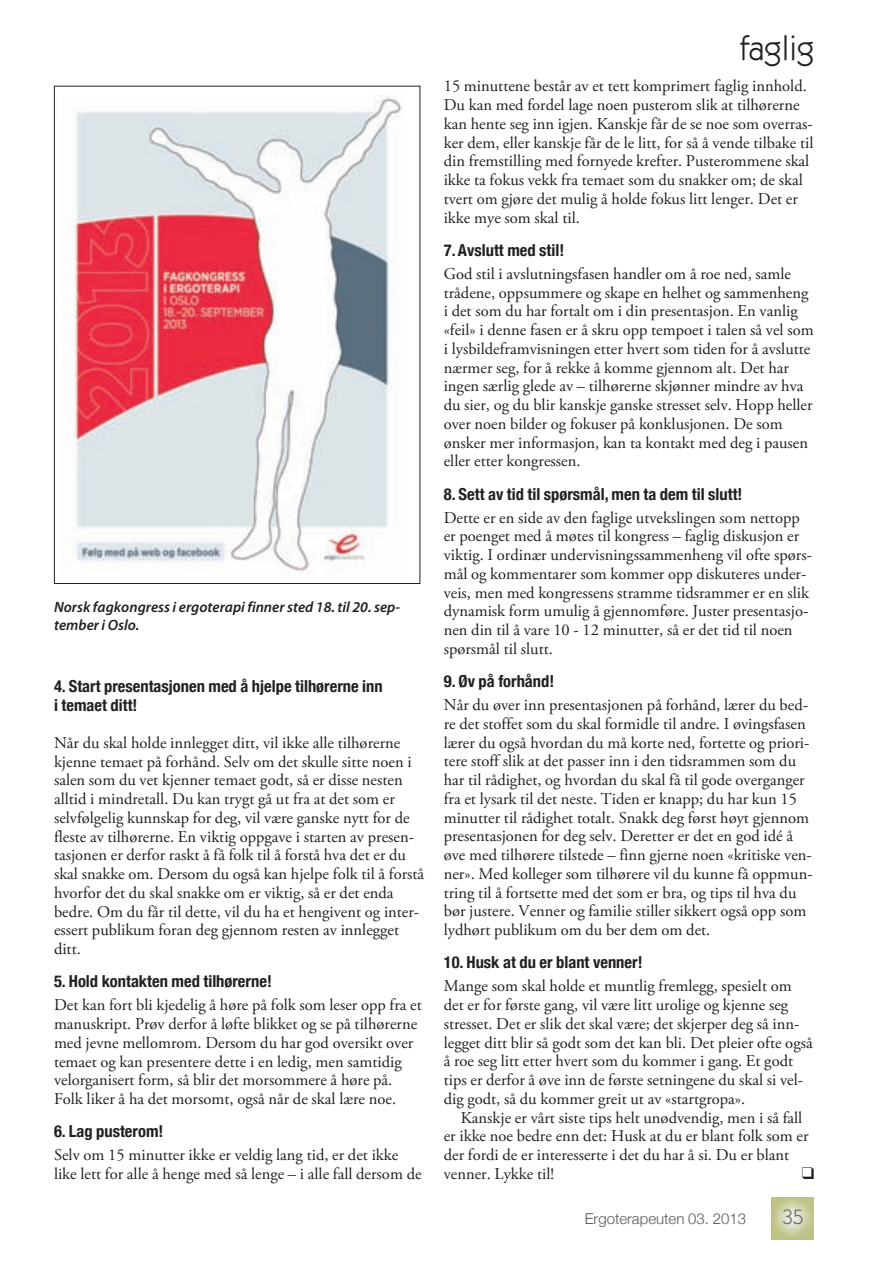
<style>
.page{position:relative;width:893px;height:1263px;background:#fff}
.page>*{position:absolute;margin:0;border:0;box-sizing:border-box;transform-origin:0 0}
.t1{font:34.5px "Itc Kabel";color:#231f20}
.t2{font:21px "Itc Kabel";color:#6c6d70}
.t3{font:16.5px/18.8px "Adobe Garamond Pro";color:#231f20}
.t4{font:700 condensed 16.5px/18.8px "Helvetica Neue";color:#231f20}
.t5{font:italic 600 15px/18px "Myriad Pro";color:#231f20}
.t6{font:300 15px "Helvetica Neue";color:#57585a}
</style>
<div class="page">
<img style="left:73px;top:95px;width:329px;height:479px">
<p class="t5" style="left:54px;top:599px;width:348px">Norsk fagkongress i ergoterapi finner sted 18. til 20. sep&shy;tember i Oslo.</p>
<p class="t4" style="left:54px;top:676px;width:330px">4. Start presentasjonen med å hjelpe tilhørerne inn i temaet ditt!</p>
<p class="t3" style="left:54px;top:735px;width:372px">Når du skal holde innlegget ditt, vil ikke alle tilhørerne kjenne temaet på forhånd. Selv om det skulle sitte noen i salen som du vet kjenner temaet godt, så er disse nesten alltid i mindretall. Du kan trygt gå ut fra at det som er selvfølgelig kunnskap for deg, vil være ganske nytt for de fleste av tilhørerne. En viktig oppgave i starten av presen&shy;tasjonen er derfor raskt å få folk til å forstå hva det er du skal snakke om. Dersom du også kan hjelpe folk til å forstå hvorfor det du skal snakke om er viktig, så er det enda bedre. Om du får til dette, vil du ha et hengivent og inter&shy;essert publikum foran deg gjennom resten av innlegget ditt.</p>
<p class="t4" style="left:54px;top:972px;width:219px">5. Hold kontakten med tilhørerne!</p>
<p class="t3" style="left:54px;top:997px;width:369px">Det kan fort bli kjedelig å høre på folk som leser opp fra et manuskript. Prøv derfor å løfte blikket og se på tilhørerne med jevne mellomrom. Dersom du har god oversikt over temaet og kan presentere dette i en ledig, men samtidig velorganisert form, så blir det morsommere å høre på.<br>Folk liker å ha det morsomt, også når de skal lære noe.</p>
<p class="t4" style="left:54px;top:1122px;width:111px">6. Lag pusterom!</p>
<p class="t3" style="left:54px;top:1147px;width:369px">Selv om 15 minutter ikke er veldig lang tid, er det ikke like lett for alle å henge med så lenge – i alle fall dersom de</p>
<h1 class="t1" style="left:740px;top:35px;width:76px">faglig</h1>
<p class="t3" style="left:444px;top:78px;width:371px">15 minuttene består av et tett komprimert faglig innhold.<br>Du kan med fordel lage noen pusterom slik at tilhørerne kan hente seg inn igjen. Kanskje får de se noe som overras&shy;ker dem, eller kanskje får de le litt, for så å vende tilbake til din fremstilling med fornyede krefter. Pusterommene skal ikke ta fokus vekk fra temaet som du snakker om; de skal tvert om gjøre det mulig å holde fokus litt lenger. Det er ikke mye som skal til.</p>
<p class="t4" style="left:444px;top:240px;width:122px">7. Avslutt med stil!</p>
<p class="t3" style="left:444px;top:266px;width:371px">God stil i avslutningsfasen handler om å roe ned, samle trådene, oppsummere og skape en helhet og sammenheng i det som du har fortalt om i din presentasjon. En vanlig «feil» i denne fasen er å skru opp tempoet i talen så vel som i lysbildeframvisningen etter hvert som tiden for å avslutte nærmer seg, for å rekke å komme gjennom alt. Det har ingen særlig glede av – tilhørerne skjønner mindre av hva du sier, og du blir kanskje ganske stresset selv. Hopp heller over noen bilder og fokuser på konklusjonen. De som ønsker mer informasjon, kan ta kontakt med deg i pausen eller etter kongressen.</p>
<p class="t4" style="left:444px;top:484px;width:300px">8. Sett av tid til spørsmål, men ta dem til slutt!</p>
<p class="t3" style="left:444px;top:509px;width:370px">Dette er en side av den faglige utvekslingen som nettopp er poenget med å møtes til kongress – faglig diskusjon er viktig. I ordinær undervisningssammenheng vil ofte spørs&shy;mål og kommentarer som kommer opp diskuteres under&shy;veis, men med kongressens stramme tidsrammer er en slik dynamisk form umulig å gjennomføre. Juster presentasjo&shy;nen din til å vare 10 - 12 minutter, så er det tid til noen spørsmål til slutt.</p>
<p class="t4" style="left:444px;top:672px;width:112px">9. Øv på forhånd!</p>
<p class="t3" style="left:444px;top:697px;width:370px">Når du øver inn presentasjonen på forhånd, lærer du bed&shy;re det stoffet som du skal formidle til andre. I øvingsfasen lærer du også hvordan du må korte ned, fortette og priori&shy;tere stoff slik at det passer inn i den tidsrammen som du har til rådighet, og hvordan du skal få til gode overganger fra et lysark til det neste. Tiden er knapp; du har kun 15 minutter til rådighet totalt. Snakk deg først høyt gjennom presentasjonen for deg selv. Deretter er det en god idé å øve med tilhørere tilstede – finn gjerne noen «kritiske ven&shy;ner». Med kolleger som tilhørere vil du kunne få oppmun&shy;tring til å fortsette med det som er bra, og tips til hva du bør justere. Venner og familie stiller sikkert også opp som lydhørt publikum om du ber dem om det.</p>
<p class="t4" style="left:444px;top:953px;width:200px">10. Husk at du er blant venner!</p>
<p class="t3" style="left:444px;top:978px;width:370px">Mange som skal holde et muntlig fremlegg, spesielt om det er for første gang, vil være litt urolige og kjenne seg stresset. Det er slik det skal være; det skjerper deg så inn&shy;legget ditt blir så godt som det kan bli. Det pleier ofte også å roe seg litt etter hvert som du kommer i gang. Et godt tips er derfor å øve inn de første setningene du skal si vel&shy;dig godt, så du kommer greit ut av «startgropa».</p>
<p class="t3" style="left:444px;top:1109px;width:366px;text-indent:17px">Kanskje er vårt siste tips helt unødvendig, men i så fall er ikke noe bedre enn det: Husk at du er blant folk som er der fordi de er interesserte i det du har å si. Du er blant venner. Lykke til!</p>
<p class="t6" style="left:585px;top:1209px;width:163px">Ergoterapeuten 03. 2013</p>
<p class="t2" style="left:782px;top:1209px;width:22px">35</p>
</div>
